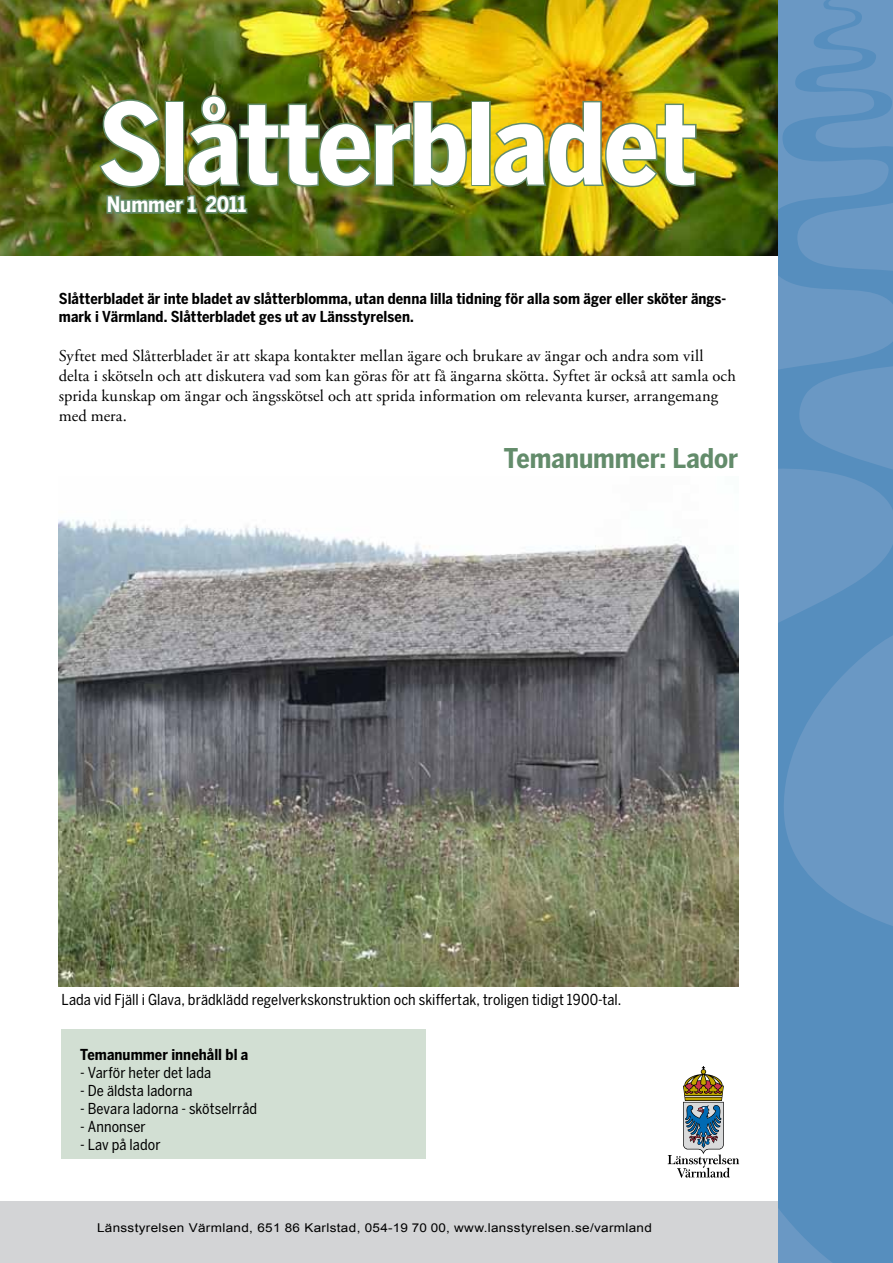
<style>
.page{position:relative;width:893px;height:1263px;background:#fff}
.page>*{position:absolute;margin:0;border:0;box-sizing:border-box;transform-origin:0 0}
.t1{font:700 111px "Benton Sans Cond";letter-spacing:-.02em;color:#fff}
.t2{font:700 27px "Benton Sans Cond";letter-spacing:-.005em;color:#638c6b}
.t3{font:700 21px "Benton Sans Cond";color:#fff}
.t4{font:16.5px/19.8px "Adobe Garamond Pro";letter-spacing:.005em;color:#000}
.t5{font:15px "Benton Sans Cond";letter-spacing:.005em;color:#000}
.t6{font:700 15px/18px "Benton Sans Cond";letter-spacing:.005em;color:#000}
.t7{font:12.15px "Arial";letter-spacing:.025em;color:#000;scale:1.11 1}
</style>
<div class="page">
<div style="left:62px;top:1029px;width:364px;height:130px;background:#d2dfd3"></div>
<div style="left:0;top:1202px;width:893px;height:61px;background:#d3d4d6"></div>
<img style="left:0;top:0;width:778px;height:255px">
<div style="left:471px;top:101px;width:20px;height:85px;border:3px solid #638c6b"></div>
<img style="left:492px;top:99px;width:206px;height:90px">
<svg style="left:779px;top:0;width:114px;height:1263px;background:#6093c1"></svg>
<img style="left:97px;top:0;width:371px;height:221px">
<svg style="left:668px;top:1066px;width:71px;height:112px"></svg>
<img style="left:59px;top:519px;width:679px;height:467px">
<h1 class="t1" style="left:98px;top:79px;width:601px">Slåtterbladet</h1>
<p class="t3" style="left:107px;top:192px;width:141px">Nummer 1 2011</p>
<p class="t6" style="left:59px;top:289px;width:669px">Slåtterbladet är inte bladet av slåtterblomma, utan denna lilla tidning för alla som äger eller sköter ängs&shy;mark i Värmland. Slåtterbladet ges ut av Länsstyrelsen.</p>
<p class="t4" style="left:59px;top:347px;width:678px">Syftet med Slåtterbladet är att skapa kontakter mellan ägare och brukare av ängar och andra som vill delta i skötseln och att diskutera vad som kan göras för att få ängarna skötta. Syftet är också att samla och sprida kunskap om ängar och ängsskötsel och att sprida information om relevanta kurser, arrangemang med mera.</p>
<h2 class="t2" style="left:504px;top:442px;width:236px">Temanummer: Lador</h2>
<p class="t5" style="left:62px;top:991px;width:561px">Lada vid Fjäll i Glava, brädklädd regelverkskonstruktion och skiffertak, troligen tidigt 1900-tal.</p>
<p class="t6" style="left:80px;top:1045px;width:170px">Temanummer innehåll bl a</p>
<p class="t5" style="left:80px;top:1064px;width:132px">- Varför heter det lada</p>
<p class="t5" style="left:80px;top:1082px;width:114px">- De äldsta ladorna</p>
<p class="t5" style="left:80px;top:1100px;width:178px">- Bevara ladorna - skötselrråd</p>
<p class="t5" style="left:80px;top:1118px;width:67px">- Annonser</p>
<p class="t5" style="left:80px;top:1136px;width:82px">- Lav på lador</p>
<p class="t7" style="left:97px;top:1219px;width:501px">Länsstyrelsen Värmland, 651 86 Karlstad, 054-19 70 00, www.lansstyrelsen.se/varmland</p>
</div>
